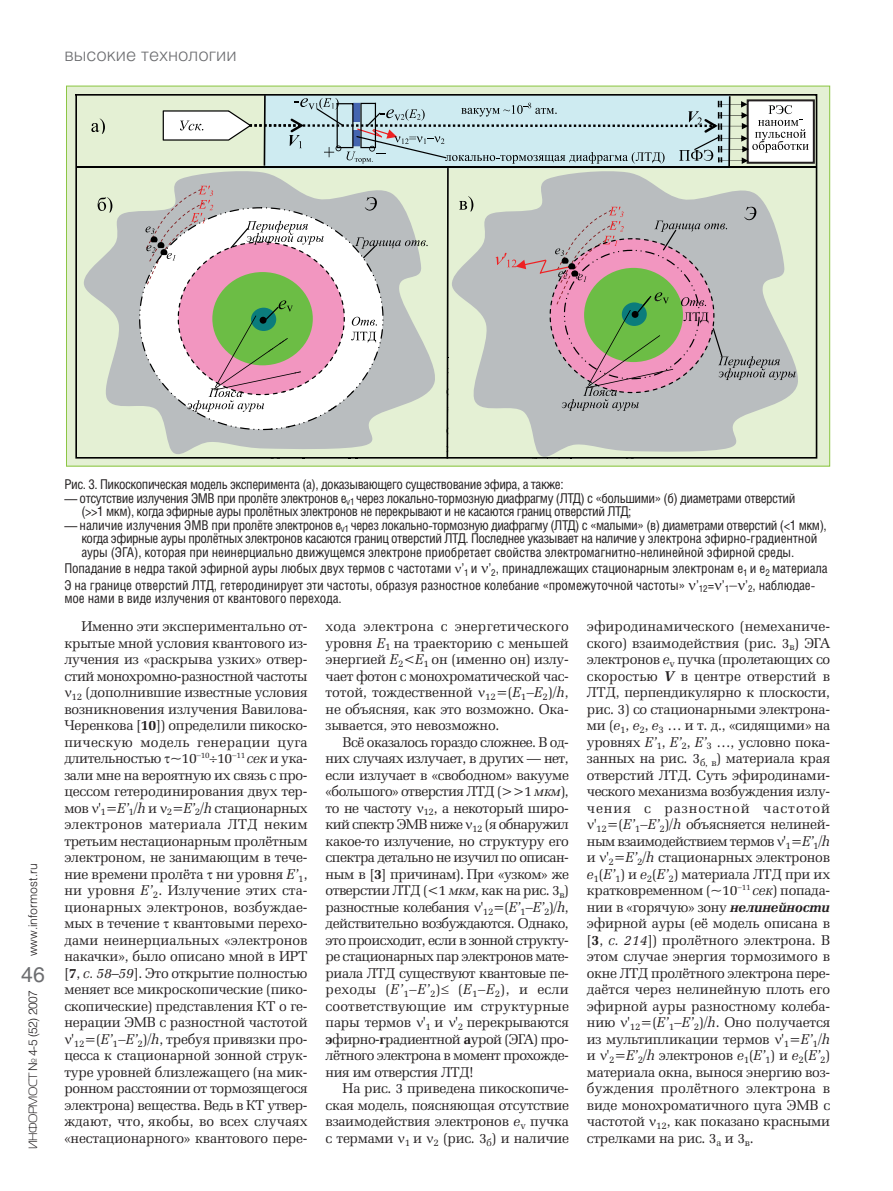
<style>
.page{position:relative;width:893px;height:1191px;background:#fff}
.page>*{position:absolute;margin:0;border:0;box-sizing:border-box;transform-origin:0 0}
.t1{font:21px "Helios";color:#6c6d70}
.t2{font:300 18px "Helios";color:#6c6d70}
.t3{font:14.25px/16.5px "Zapf Elliptical 711 CBT";letter-spacing:-.01em;color:#231f20;text-align:justify}
.t4{font:14.25px "Zapf Elliptical 711 CBT";letter-spacing:-.035em;color:#231f20}
.t5{font:14.25px "Zapf Elliptical 711 CBT";letter-spacing:.015em;color:#231f20}
.t6{font:14.25px "Zapf Elliptical 711 CBT";letter-spacing:.01em;color:#231f20}
.t7{font:14.25px "Zapf Elliptical 711 CBT";letter-spacing:.07em;color:#231f20}
.t8{font:13.5px/13.5px "Helios Cond";letter-spacing:-.035em;color:#231f20}
.t9{font:13.5px/16.5px "Helios Cond";letter-spacing:-.01em;color:#231f20}
.t10{font:300 12px "Helios";color:#231f20}
.s1{font-family:"Magistral C";font-weight:400}
.s2{font-weight:700}
.s3{font-style:italic}
.s4{font-weight:700;font-style:italic}
</style>
<div class="page">
<div style="left:66px;top:86px;width:763px;height:380px;background:#e4f0d4"></div>
<svg style="left:75px;top:94px;width:742px;height:364px"></svg>
<hr style="left:76px;top:166px;width:739px;height:2px;background:#000">
<svg style="left:145px;top:95px;width:663px;height:363px"></svg>
<p class="t2" style="left:64px;top:48px;width:174px">высокие технологии</p>
<p class="t10" style="left:28px;top:956px;width:94px;rotate:-90deg">www.informost.ru</p>
<h1 class="t1" style="left:21px;top:966px;width:25px">46</h1>
<p class="t10" style="left:29px;top:1149px;width:161px;rotate:-90deg"><span class="s1">ИНФОРМОСТ</span> № 4-5 (52) 2007</p>
<p class="t8" style="left:64px;top:478px;width:501px">Рис. 3. Пикоскопическая модель эксперимента (а), доказывающего существование эфира, а также:</p>
<p class="t8" style="left:81px;top:492px;width:715px;text-indent:-17px">— отсутствие излучения ЭМВ при пролёте электронов е<sub>v1</sub> через локально-тормозную диафрагму (ЛТД) с «большими» (б) диаметрами отверстий (&gt;&gt;1 мкм), когда эфирные ауры пролётных электронов не перекрывают и не касаются границ отверстий ЛТД;</p>
<p class="t8" style="left:81px;top:519px;width:747px;text-indent:-17px">— наличие излучения ЭМВ при пролёте электронов е<sub>v1</sub> через локально-тормозную диафрагму (ЛТД) с «малыми» (в) диаметрами отверстий (&lt;1 мкм), когда эфирные ауры пролётных электронов касаются границ отверстий ЛТД. Последнее указывает на наличие у электрона эфирно-градиентной ауры (ЭГА), которая при неинерциально движущемся электроне приобретает свойства электромагнитно-нелинейной эфирной среды.</p>
<p class="t9" style="left:64px;top:561px;width:765px">Попадание в недра такой эфирной ауры любых двух термов с частотами ’<sub>1</sub> и ’<sub>2</sub>, принадлежащих стационарным электронам е<sub>1</sub> и е<sub>2</sub> материала<br>Э на границе отверстий ЛТД, гетеродинирует эти частоты, образуя разностное колебание «промежуточной частоты» ’<sub>12</sub>= ’<sub>1</sub>− ’<sub>2</sub>, наблюдае-</p>
<p class="t9" style="left:64px;top:591px;width:279px">мое нами в виде излучения от квантового перехода.</p>
<p class="t3" style="left:64px;top:619px;width:245px;text-align:right">Именно эти экспериментально от&shy;крытые мной условия квантового из&shy;лучения из «раскрыва узких» отвер&shy;стий монохромно-разностной частоты <sub>12</sub> (дополнившие известные условия возникновения излучения Вавилова-Черенкова [<span class="s2">10</span>]) определили пикоско&shy;пическую модель генерации цуга длительностью ~10−<sup>10</sup> 10−<sup>11</sup> <span class="s3">сек</span> и ука&shy;зали мне на вероятную их связь с про&shy;цессом гетеродинирования двух тер&shy;мов '<sub>1</sub>=<span class="s3">E’</span><sub>1</sub>/<span class="s3">h</span> и <sub>2</sub>=<span class="s3">E’</span><sub>2</sub>/<span class="s3">h</span> стационарных электронов материала ЛТД неким третьим нестационарным пролётным электроном, не занимающим в тече&shy;ние времени пролёта ни уровня <span class="s3">Е’</span><sub>1</sub>, ни уровня <span class="s3">Е’</span><sub>2</sub>. Излучение этих ста&shy;ционарных электронов, возбуждае&shy;мых в течение квантовыми перехо&shy;дами неинерциальных «электронов накачки», было описано мной в ИРТ [<span class="s2">7</span>, <span class="s3">с. 58–59</span>]. Это открытие полностью меняет все микроскопические (пико&shy;скопические) представления КТ о ге&shy;нерации ЭМВ с разностной частотой '<sub>12</sub>=(<span class="s3">E’</span><sub>1</sub>−<span class="s3">E’</span><sub>2</sub>)/<span class="s3">h</span>, требуя привязки про&shy;цесса к стационарной зонной струк&shy;туре уровней близлежащего (на мик&shy;ронном расстоянии от тормозящегося электрона) вещества. Ведь в КТ утвер&shy;ждают, что, якобы, во всех случаях «нестационарного» квантового пере-</p>
<p class="t3" style="left:325px;top:619px;width:245px">хода электрона с энергетического уровня <span class="s3">E</span><sub>1</sub> на траекторию с меньшей энергией <span class="s3">E</span><sub>2</sub>&lt;<span class="s3">E</span><sub>1</sub> он (именно он) излу&shy;чает фотон с монохроматической час&shy;тотой, тождественной <sub>12</sub>=(<span class="s3">E</span><sub>1</sub>−<span class="s3">E</span><sub>2</sub>)/<span class="s3">h</span>, не объясняя, как это возможно. Ока&shy;зывается, это невозможно.</p>
<p class="t3" style="left:325px;top:734px;width:245px;text-indent:17px">Всё оказалось гораздо сложнее. В од&shy;них случаях излучает, в других — нет, если излучает в «свободном» вакууме «большого» отверстия ЛТД (&gt;&gt;1 <span class="s3">мкм</span>), то не частоту <sub>12</sub>, а некоторый широ&shy;кий спектр ЭМВ ниже <sub>12</sub> (я обнаружил какое-то излучение, но структуру его спектра детально не изучил по описан&shy;ным в [<span class="s2">3</span>] причинам). При «узком» же отверстии ЛТД (&lt;1 <span class="s3">мкм</span>, как на рис. 3<sub>в</sub>) разностные колебания '<sub>12</sub>=(<span class="s3">E’</span><sub>1</sub>−<span class="s3">E’</span><sub>2</sub>)/<span class="s3">h</span>, действительно возбуждаются. Однако, это происходит, если в зонной структу&shy;ре стационарных пар электронов мате&shy;риала ЛТД существуют квантовые пе&shy;реходы (<span class="s3">E’</span><sub>1</sub>−<span class="s3">E’</span><sub>2</sub>)≤ (<span class="s3">E</span><sub>1</sub>−<span class="s3">E</span><sub>2</sub>), и если соответствующие им структурные пары термов '<sub>1</sub> и '<sub>2</sub> перекрываются <span class="s2">э</span>фирно-<span class="s2">г</span>радиентной <span class="s2">а</span>урой (ЭГА) про&shy;лётного электрона в момент прохожде&shy;ния им отверстия ЛТД!</p>
<p class="t3" style="left:325px;top:1081px;width:245px;text-indent:17px">На рис. 3 приведена пикоскопиче&shy;ская модель, поясняющая отсутствие взаимодействия электронов <span class="s3">е</span><sub>v</sub> пучка с термами <sub>1</sub> и <sub>2</sub> (рис. 3<sub>б</sub>) и наличие</p>
<p class="t3" style="left:587px;top:619px;width:245px">эфиродинамического (немеханиче-</p>
<p class="t3" style="left:587px;top:635px;width:245px">ского) взаимодействия (рис. 3<sub>в</sub>) ЭГА</p>
<p class="t3" style="left:587px;top:652px;width:245px">электронов <span class="s3">е</span><sub>v</sub> пучка (пролетающих со</p>
<p class="t6" style="left:587px;top:670px;width:245px">скоростью <span class="s4">V</span> в центре отверстий в</p>
<p class="t3" style="left:587px;top:685px;width:245px">ЛТД, перпендикулярно к плоскости,</p>
<p class="t3" style="left:587px;top:701px;width:245px">рис. 3) со стационарными электрона-</p>
<p class="t3" style="left:587px;top:718px;width:245px">ми (<span class="s3">е</span><sub>1</sub>, <span class="s3">е</span><sub>2</sub>, <span class="s3">е</span><sub>3</sub> … и т. д., «сидящими» на</p>
<p class="t3" style="left:587px;top:734px;width:245px">уровнях <span class="s3">Е’</span><sub>1</sub>, <span class="s3">Е’</span><sub>2</sub>, <span class="s3">Е’</span><sub>3</sub> …, условно пока-</p>
<p class="t3" style="left:587px;top:751px;width:245px">занных на рис. 3<sub>б,</sub> <sub>в</sub>) материала края</p>
<p class="t3" style="left:587px;top:767px;width:245px">отверстий ЛТД. Суть эфиродинами-</p>
<p class="t3" style="left:587px;top:784px;width:245px">ческого механизма возбуждения излу-</p>
<p class="t7" style="left:587px;top:802px;width:245px">чения с разностной частотой</p>
<p class="t3" style="left:594px;top:817px;width:237px">'<sub>12</sub>=(<span class="s3">E’</span><sub>1</sub>−<span class="s3">E’</span><sub>2</sub>)/<span class="s3">h</span> объясняется нелиней-</p>
<p class="t4" style="left:587px;top:835px;width:245px">ным взаимодействием термов '<sub>1</sub>=<span class="s3">E’</span><sub>1</sub>/<span class="s3">h</span></p>
<p class="t3" style="left:587px;top:850px;width:245px">и '<sub>2</sub>=<span class="s3">E’</span><sub>2</sub>/<span class="s3">h</span> стационарных электронов</p>
<p class="t3" style="left:587px;top:866px;width:245px"><span class="s3">е</span><sub>1</sub>(<span class="s3">Е’</span><sub>1</sub>) и <span class="s3">е</span><sub>2</sub>(<span class="s3">Е’</span><sub>2</sub>) материала ЛТД при их</p>
<p class="t3" style="left:587px;top:883px;width:245px">кратковременном (~10−<sup>11</sup> <span class="s3">сек</span>) попада-</p>
<p class="t3" style="left:587px;top:899px;width:245px">нии в «горячую» зону <span class="s4">нелинейности</span></p>
<p class="t3" style="left:587px;top:916px;width:245px">эфирной ауры (её модель описана в</p>
<p class="t3" style="left:587px;top:932px;width:245px">[<span class="s2">3</span>, <span class="s3">с. 214</span>]) пролётного электрона. В</p>
<p class="t3" style="left:587px;top:949px;width:245px">этом случае энергия тормозимого в</p>
<p class="t3" style="left:587px;top:965px;width:245px">окне ЛТД пролётного электрона пере-</p>
<p class="t3" style="left:587px;top:982px;width:245px">даётся через нелинейную плоть его</p>
<p class="t3" style="left:587px;top:998px;width:245px">эфирной ауры разностному колеба-</p>
<p class="t3" style="left:587px;top:1015px;width:245px">нию '<sub>12</sub>=(<span class="s3">E’</span><sub>1</sub>−<span class="s3">E’</span><sub>2</sub>)/<span class="s3">h</span>. Оно получается</p>
<p class="t3" style="left:587px;top:1031px;width:245px">из мультипликации термов '<sub>1</sub>=<span class="s3">E’</span><sub>1</sub>/<span class="s3">h</span></p>
<p class="t3" style="left:587px;top:1048px;width:245px">и '<sub>2</sub>=<span class="s3">E’</span><sub>2</sub>/<span class="s3">h</span> электронов <span class="s3">е</span><sub>1</sub>(<span class="s3">Е’</span><sub>1</sub>) и <span class="s3">е</span><sub>2</sub>(<span class="s3">Е’</span><sub>2</sub>)</p>
<p class="t3" style="left:587px;top:1064px;width:245px">материала окна, вынося энергию воз-</p>
<p class="t5" style="left:587px;top:1082px;width:245px">буждения пролётного электрона в</p>
<p class="t3" style="left:587px;top:1097px;width:245px">виде монохроматичного цуга ЭМВ с</p>
<p class="t3" style="left:587px;top:1114px;width:245px">частотой <sub>12</sub>, как показано красными</p>
<p class="t3" style="left:587px;top:1130px;width:168px">стрелками на рис. 3<sub>а</sub> и 3<sub>в</sub>.</p>
</div>
